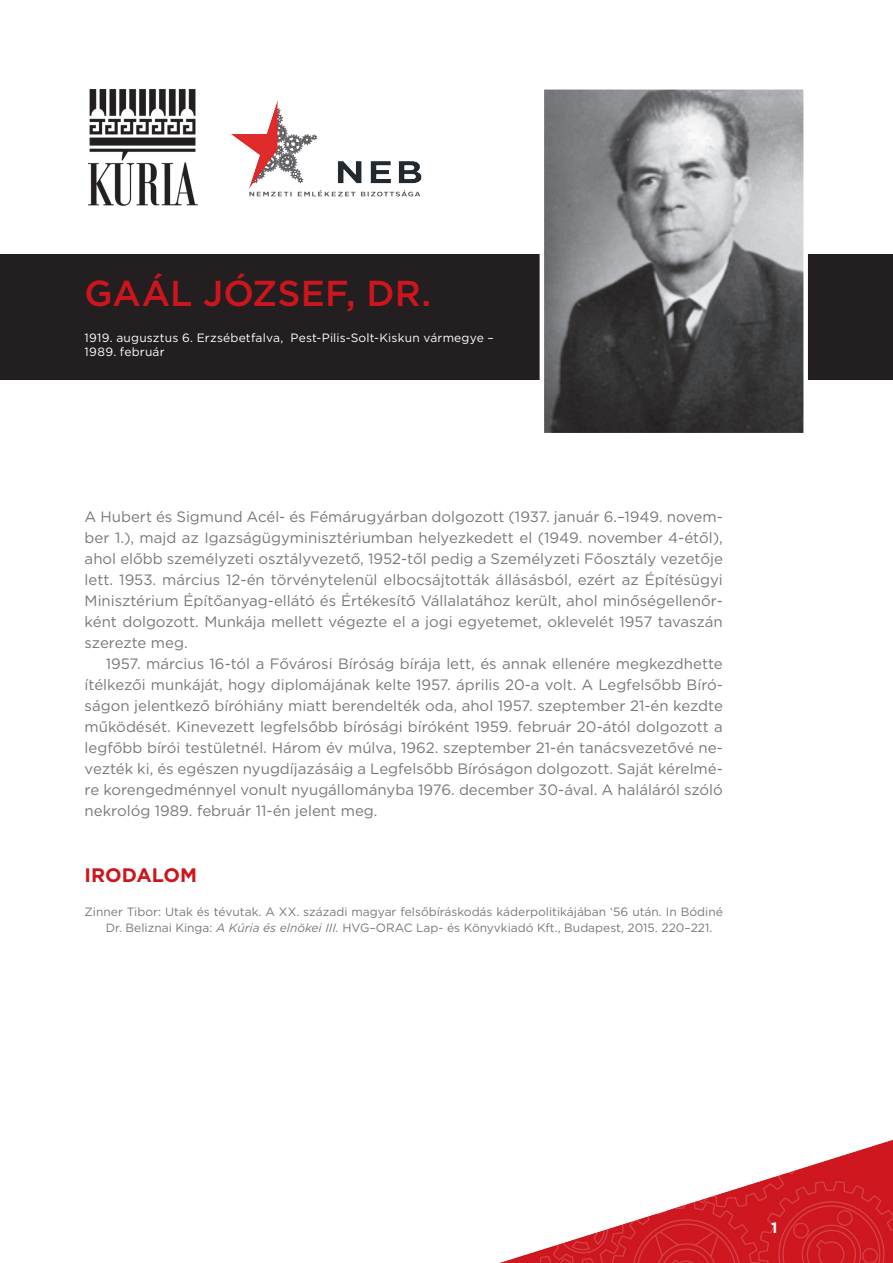
<style>
.page{position:relative;width:893px;height:1263px;background:#fff}
.page>*{position:absolute;margin:0;border:0;box-sizing:border-box;transform-origin:0 0}
.t1{font:500 36px "Gotham";color:#cd151d}
.t2{font:700 19.5px "Gotham";color:#cd151d}
.t3{font:15px/21px "Gotham";color:#76787b;text-align:justify}
.t4{font:700 15px "Gotham";color:#fff}
.t5{font:12px/16.5px "Gotham";color:#76787b}
.t6{font:12px/14.4px "Gotham";letter-spacing:.015em;color:#fff}
.s1{font-style:italic}
</style>
<div class="page">
<img style="left:500px;top:1140px;width:393px;height:123px">
<div style="left:0;top:254px;width:893px;height:125px;background:#231f20"></div>
<img style="left:231px;top:100px;width:191px;height:97px">
<img style="left:87px;top:89px;width:111px;height:117px">
<img style="left:545px;top:90px;width:258px;height:342px">
<div style="left:540px;top:85px;width:268px;height:352px;border:4px solid #fff"></div>
<h1 class="t1" style="left:85px;top:270px;width:348px">GAÁL JÓZSEF, DR.</h1>
<p class="t6" style="left:85px;top:330px;width:411px">1919. augusztus 6. Erzsébetfalva, Pest-Pilis-Solt-Kiskun vármegye –<br>1989. február</p>
<p class="t3" style="left:85px;top:506px;width:640px">A Hubert és Sigmund Acél- és Fémárugyárban dolgozott (1937. január 6.–1949. novem&shy;ber 1.), majd az Igazságügyminisztériumban helyezkedett el (1949. november 4-étől), ahol előbb személyzeti osztályvezető, 1952-től pedig a Személyzeti Főosztály vezetője lett. 1953. március 12-én törvénytelenül elbocsájtották állásásból, ezért az Építésügyi Minisztérium Építőanyag-ellátó és Értékesítő Vállalatához került, ahol minőségellenőr&shy;ként dolgozott. Munkája mellett végezte el a jogi egyetemet, oklevelét 1957 tavaszán szerezte meg.</p>
<p class="t3" style="left:85px;top:653px;width:640px;text-indent:21px">1957. március 16-tól a Fővárosi Bíróság bírája lett, és annak ellenére megkezdhette ítélkezői munkáját, hogy diplomájának kelte 1957. április 20-a volt. A Legfelsőbb Bíró&shy;ságon jelentkező bíróhiány miatt berendelték oda, ahol 1957. szeptember 21-én kezdte működését. Kinevezett legfelsőbb bírósági bíróként 1959. február 20-ától dolgozott a legfőbb bírói testületnél. Három év múlva, 1962. szeptember 21-én tanácsvezetővé ne&shy;vezték ki, és egészen nyugdíjazásáig a Legfelsőbb Bíróságon dolgozott. Saját kérelmé&shy;re korengedménnyel vonult nyugállományba 1976. december 30-ával. A haláláról szóló nekrológ 1989. február 11-én jelent meg.</p>
<h2 class="t2" style="left:85px;top:862px;width:114px">IRODALOM</h2>
<p class="t5" style="left:106px;top:903px;width:618px;text-indent:-21px">Zinner Tibor: Utak és tévutak. A XX. századi magyar felsőbíráskodás káderpolitikájában ‘56 után. In Bódiné<br>Dr. Beliznai Kinga: <span class="s1">A Kúria és elnökei III.</span> HVG–ORAC Lap- és Könyvkiadó Kft., Budapest, 2015. 220–221.</p>
<p class="t4" style="left:771px;top:1218px;width:8px">1</p>
</div>
